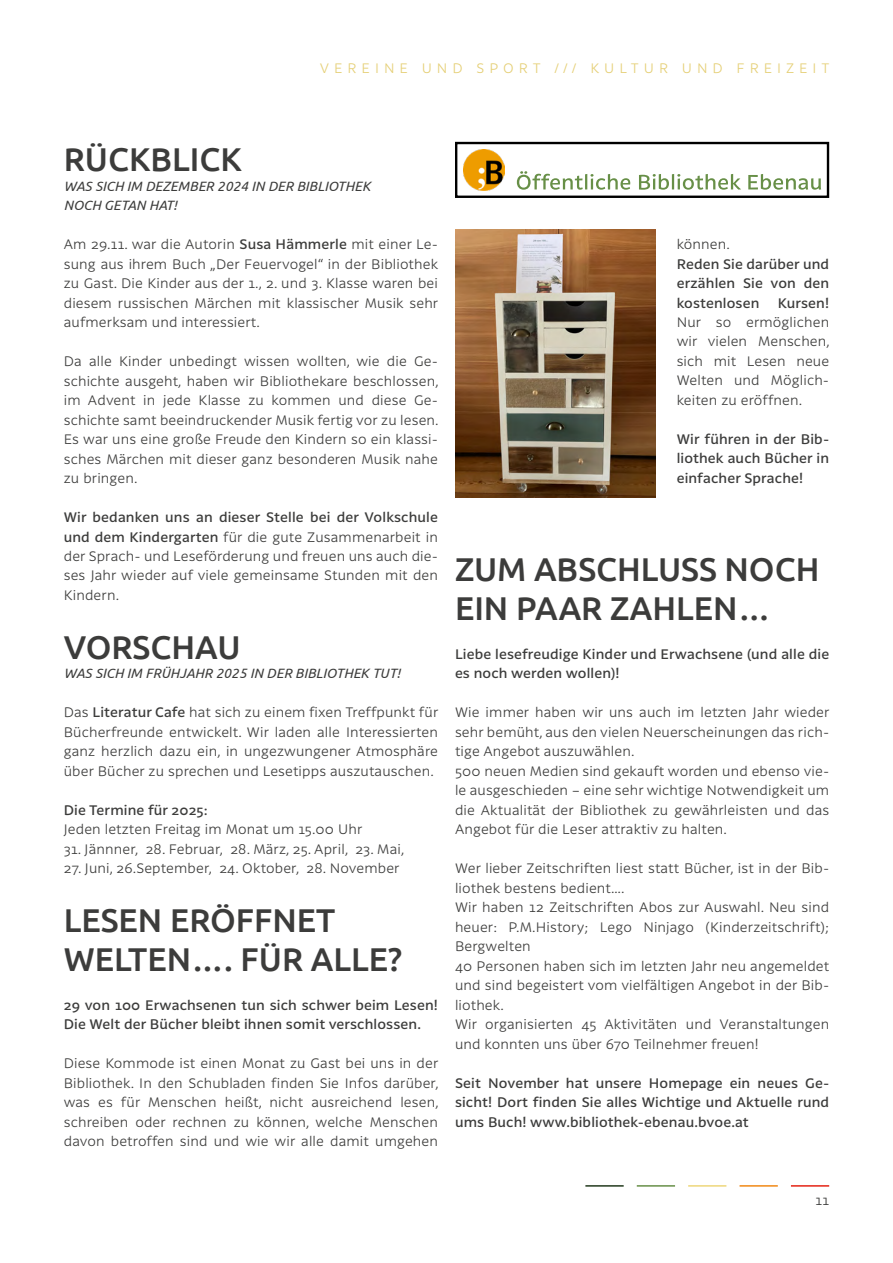
<style>
.page{position:relative;width:893px;height:1263px;background:#fff}
.page>*{position:absolute;margin:0;border:0;box-sizing:border-box;transform-origin:0 0}
.t1{font:500 33px/39px "Ubuntu";color:#3c3c3b}
.t2{font:300 13.5px/19.5px "Latina Essential";letter-spacing:.01em;color:#3c3c3b;text-align:justify}
.t3{font:500 13.5px/19.5px "Latina Essential";letter-spacing:.01em;color:#3c3c3b;text-align:justify}
.t4{font:italic 13.5px/19.5px "Ubuntu";letter-spacing:.01em;color:#3c3c3b}
.t5{font:300 13.5px "Latina Essential";letter-spacing:.37em;color:#e5cf76}
.s1{font-weight:500}
</style>
<div class="page">
<hr style="left:791px;top:1185px;width:38px;height:2px;background:#e42313">
<hr style="left:739px;top:1185px;width:39px;height:2px;background:#f18815">
<hr style="left:688px;top:1185px;width:38px;height:2px;background:#eed77a">
<hr style="left:637px;top:1185px;width:38px;height:2px;background:#678f47">
<hr style="left:585px;top:1185px;width:39px;height:2px;background:#21391d">
<div style="left:455px;top:142px;width:374px;height:56px;border:2px solid #000"></div>
<img style="left:464px;top:149px;width:41px;height:41px">
<svg style="left:517px;top:171px;width:304px;height:19px"></svg>
<img style="left:455px;top:230px;width:200px;height:267px">
<p class="t5" style="left:320px;top:61px;width:511px">VEREINE UND SPORT /// KULTUR UND FREIZEIT</p>
<h1 class="t1" style="left:64px;top:139px;width:180px">RÜCKBLICK</h1>
<p class="t4" style="left:64px;top:176px;width:308px">WAS SICH IM DEZEMBER 2024 IN DER BIBLIOTHEK<br>NOCH GETAN HAT!</p>
<p class="t2" style="left:64px;top:234px;width:376px">Am 29.11. war die Autorin <span class="s1">Susa Hämmerle</span> mit einer Le&shy;sung aus ihrem Buch „Der Feuervogel“ in der Bibliothek zu Gast. Die Kinder aus der 1., 2. und 3. Klasse waren bei diesem russischen Märchen mit klassischer Musik sehr aufmerksam und interessiert.</p>
<p class="t2" style="left:64px;top:351px;width:376px">Da alle Kinder unbedingt wissen wollten, wie die Ge&shy;schichte ausgeht, haben wir Bibliothekare beschlossen, im Advent in jede Klasse zu kommen und diese Ge&shy;schichte samt beeindruckender Musik fertig vor zu lesen.<br>Es war uns eine große Freude den Kindern so ein klassi&shy;sches Märchen mit dieser ganz besonderen Musik nahe zu bringen.</p>
<p class="t2" style="left:64px;top:507px;width:376px"><span class="s1">Wir bedanken uns an dieser Stelle bei der Volkschule und dem Kindergarten</span> für die gute Zusammenarbeit in der Sprach- und Leseförderung und freuen uns auch die&shy;ses Jahr wieder auf viele gemeinsame Stunden mit den Kindern.</p>
<h1 class="t1" style="left:64px;top:626px;width:178px">VORSCHAU</h1>
<p class="t4" style="left:64px;top:663px;width:338px">WAS SICH IM FRÜHJAHR 2025 IN DER BIBLIOTHEK TUT!</p>
<p class="t2" style="left:64px;top:702px;width:376px">Das <span class="s1">Literatur Cafe</span> hat sich zu einem fixen Treffpunkt für Bücherfreunde entwickelt. Wir laden alle Interessierten ganz herzlich dazu ein, in ungezwungener Atmosphäre über Bücher zu sprechen und Lesetipps auszutauschen.</p>
<p class="t3" style="left:64px;top:800px;width:146px">Die Termine für 2025:</p>
<p class="t2" style="left:64px;top:819px;width:300px">Jeden letzten Freitag im Monat um 15.00 Uhr</p>
<p class="t2" style="left:64px;top:839px;width:342px">31. Jännner, 28. Februar, 28. März, 25. April, 23. Mai,</p>
<p class="t2" style="left:64px;top:858px;width:337px">27. Juni, 26.September, 24. Oktober, 28. November</p>
<h1 class="t1" style="left:64px;top:899px;width:340px">LESEN ERÖFFNET<br>WELTEN…. FÜR ALLE?</h1>
<p class="t3" style="left:64px;top:995px;width:376px">29 von 100 Erwachsenen tun sich schwer beim Lesen!<br>Die Welt der Bücher bleibt ihnen somit verschlossen.</p>
<p class="t2" style="left:64px;top:1053px;width:376px">Diese Kommode ist einen Monat zu Gast bei uns in der Bibliothek. In den Schubladen finden Sie Infos darüber, was es für Menschen heißt, nicht ausreichend lesen, schreiben oder rechnen zu können, welche Menschen davon betroffen sind und wie wir alle damit umgehen</p>
<p class="t2" style="left:677px;top:234px;width:55px">können.</p>
<p class="t3" style="left:677px;top:254px;width:154px">Reden Sie darüber und erzählen Sie von den kostenlosen</p>
<p class="t3" style="left:778px;top:293px;width:53px">Kursen!</p>
<p class="t2" style="left:677px;top:312px;width:155px">Nur so ermöglichen wir vielen Menschen, sich mit Lesen neue Welten und Möglich&shy;keiten zu eröffnen.</p>
<p class="t3" style="left:677px;top:429px;width:154px">Wir führen in der Bib&shy;liothek auch Bücher in einfacher Sprache!</p>
<h1 class="t1" style="left:455px;top:548px;width:366px">ZUM ABSCHLUSS NOCH<br>EIN PAAR ZAHLEN…</h1>
<p class="t3" style="left:455px;top:644px;width:376px">Liebe lesefreudige Kinder und Erwachsene (und alle die es noch werden wollen)!</p>
<p class="t2" style="left:455px;top:702px;width:376px;text-align:left">Wie immer haben wir uns auch im letzten Jahr wieder sehr bemüht, aus den vielen Neuerscheinungen das rich&shy;tige Angebot auszuwählen.<br>500 neuen Medien sind gekauft worden und ebenso vie&shy;le ausgeschieden – eine sehr wichtige Notwendigkeit um die Aktualität der Bibliothek zu gewährleisten und das Angebot für die Leser attraktiv zu halten.</p>
<p class="t2" style="left:455px;top:858px;width:376px;text-align:left">Wer lieber Zeitschriften liest statt Bücher, ist in der Bib&shy;liothek bestens bedient….<br>Wir haben 12 Zeitschriften Abos zur Auswahl. Neu sind heuer: P.M.History; Lego Ninjago (Kinderzeitschrift); Bergwelten<br>40 Personen haben sich im letzten Jahr neu angemeldet und sind begeistert vom vielfältigen Angebot in der Bib&shy;liothek.<br>Wir organisierten 45 Aktivitäten und Veranstaltungen und konnten uns über 670 Teilnehmer freuen!</p>
<p class="t3" style="left:455px;top:1073px;width:376px">Seit November hat unsere Homepage ein neues Ge&shy;sicht! Dort finden Sie alles Wichtige und Aktuelle rund ums Buch! www.bibliothek-ebenau.bvoe.at</p>
<p class="t2" style="left:816px;top:1190px;width:15px">11</p>
</div>
